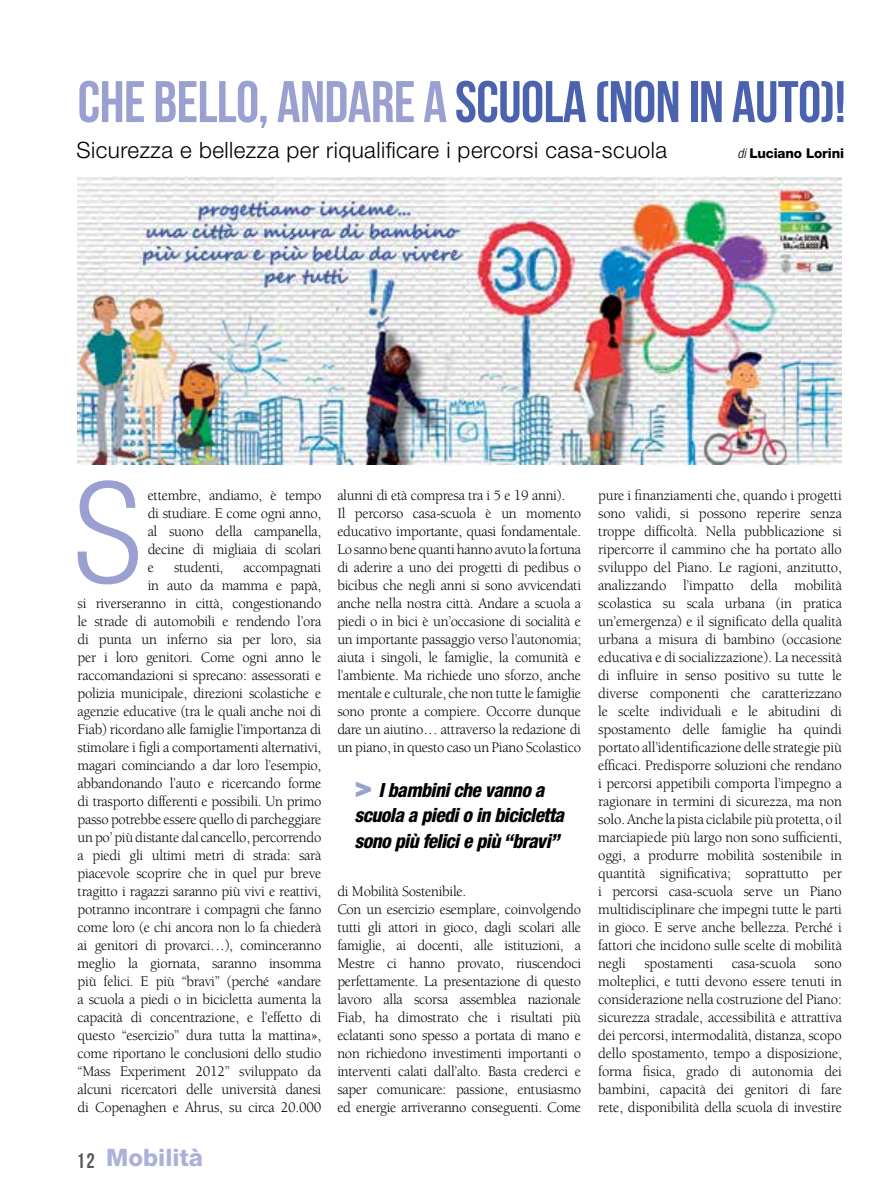
<style>
.page{position:relative;width:893px;height:1191px;background:#fff}
.page>*{position:absolute;margin:0;border:0;box-sizing:border-box;transform-origin:0 0}
.t1{font:300 condensed 141px "Helvetica Neue LT Std";color:#9aa1d1}
.t2{font:58.5px "Bebas Neue";letter-spacing:-.01em;color:#4b63ae}
.t3{font:800 24px "Helvetica Neue LT Std";color:#acb1d9}
.t4{font:300 22.5px "Helvetica Neue LT Std";letter-spacing:.02em;color:#000}
.t5{font:21px "Bebas Neue";color:#58595b}
.t6{font:italic 800 condensed 19.5px/25.5px "Helvetica Neue LT Std";letter-spacing:-.025em;color:#000}
.t7{font:15px/18px "Berkeley Std";letter-spacing:-.02em;color:#000;text-align:justify}
.t8{font:800 13.5px "Helvetica Neue LT Std";letter-spacing:-.01em;color:#000}
.s1{color:#9aa1d1}
.s2{font-weight:300;font-style:italic;font-stretch:condensed}
.s3{font-weight:900;font-style:normal;font-stretch:normal;font-size:30px;color:#9aa1d1}
</style>
<div class="page">
<img style="left:78px;top:176px;width:764px;height:288px">
<h2 class="t2" style="left:78px;top:70px;width:770px"><span class="s1">CHE BELLO, ANDARE A</span> SCUOLA (NON IN AUTO)!</h2>
<h3 class="t4" style="left:77px;top:136px;width:592px">Sicurezza e bellezza per riqualificare i percorsi casa-scuola</h3>
<p class="t8" style="left:737px;top:145px;width:108px"><span class="s2">di</span> Luciano Lorini</p>
<h1 class="t1" style="left:74px;top:452px;width:70px">S</h1>
<p class="t7" style="left:148px;top:487px;width:175px">ettembre, andiamo, è tempo di studiare. E come ogni anno, al suono della campanella, decine di migliaia di scolari e</p>
<p class="t7" style="left:174px;top:559px;width:51px">studenti,</p>
<p class="t7" style="left:78px;top:559px;width:245px;text-align:right">accompagnati<br>in auto da mamma e papà,<br>si riverseranno in città, congestionando le strade di automobili e rendendo l’ora di punta un inferno sia per loro, sia per i loro genitori. Come ogni anno le raccomandazioni si sprecano: assessorati e polizia municipale, direzioni scolastiche e agenzie educative (tra le quali anche noi di Fiab) ricordano alle famiglie l’importanza di stimolare i figli a comportamenti alternativi, magari cominciando a dar loro l’esempio, abbandonando l’auto e ricercando forme di trasporto differenti e possibili. Un primo passo potrebbe essere quello di parcheggiare un po’ più distante dal cancello, percorrendo a piedi gli ultimi metri di strada: sarà piacevole scoprire che in quel pur breve tragitto i ragazzi saranno più vivi e reattivi, potranno incontrare i compagni che fanno come loro (e chi ancora non lo fa chiederà ai genitori di provarci…), cominceranno meglio la giornata, saranno insomma più felici. E più “bravi” (perché «andare a scuola a piedi o in bicicletta aumenta la capacità di concentrazione, e l’effetto di questo “esercizio” dura tutta la mattina», come riportano le conclusioni dello studio “Mass Experiment 2012” sviluppato da alcuni ricercatori delle università danesi di Copenaghen e Ahrus, su circa 20.000</p>
<h3 class="t5" style="left:77px;top:1148px;width:20px">12</h3>
<h3 class="t3" style="left:106px;top:1143px;width:98px">Mobilità</h3>
<p class="t7" style="left:337px;top:487px;width:245px;text-align:left">alunni di età compresa tra i 5 e 19 anni).<br>Il percorso casa-scuola è un momento educativo importante, quasi fondamentale.<br>Lo sanno bene quanti hanno avuto la fortuna di aderire a uno dei progetti di pedibus o bicibus che negli anni si sono avvicendati anche nella nostra città. Andare a scuola a piedi o in bici è un’occasione di socialità e un importante passaggio verso l’autonomia; aiuta i singoli, le famiglie, la comunità e l’ambiente. Ma richiede uno sforzo, anche mentale e culturale, che non tutte le famiglie sono pronte a compiere. Occorre dunque dare un aiutino… attraverso la redazione di un piano, in questo caso un Piano Scolastico</p>
<h3 class="t6" style="left:354px;top:777px;width:211px"><span class="s3">&gt;</span> I bambini che vanno a scuola a piedi o in bicicletta sono più felici e più “bravi”</h3>
<p class="t7" style="left:337px;top:883px;width:245px;text-align:left">di Mobilità Sostenibile.<br>Con un esercizio esemplare, coinvolgendo tutti gli attori in gioco, dagli scolari alle famiglie, ai docenti, alle istituzioni, a Mestre ci hanno provato, riuscendoci perfettamente. La presentazione di questo lavoro alla scorsa assemblea nazionale Fiab, ha dimostrato che i risultati più eclatanti sono spesso a portata di mano e non richiedono investimenti importanti o interventi calati dall’alto. Basta crederci e saper comunicare: passione, entusiasmo ed energie arriveranno conseguenti. Come</p>
<p class="t7" style="left:598px;top:487px;width:245px">pure i finanziamenti che, quando i progetti sono validi, si possono reperire senza troppe difficoltà. Nella pubblicazione si ripercorre il cammino che ha portato allo sviluppo del Piano. Le ragioni, anzitutto, analizzando l’impatto della mobilità scolastica su scala urbana (in pratica un’emergenza) e il significato della qualità urbana a misura di bambino (occasione educativa e di socializzazione). La necessità di influire in senso positivo su tutte le diverse componenti che caratterizzano le scelte individuali e le abitudini di spostamento delle famiglie ha quindi portato all’identificazione delle strategie più efficaci. Predisporre soluzioni che rendano i percorsi appetibili comporta l’impegno a ragionare in termini di sicurezza, ma non solo. Anche la pista ciclabile più protetta, o il marciapiede più largo non sono sufficienti, oggi, a produrre mobilità sostenibile in quantità significativa; soprattutto per i percorsi casa-scuola serve un Piano multidisciplinare che impegni tutte le parti in gioco. E serve anche bellezza. Perché i fattori che incidono sulle scelte di mobilità negli spostamenti casa-scuola sono molteplici, e tutti devono essere tenuti in considerazione nella costruzione del Piano: sicurezza stradale, accessibilità e attrattiva dei percorsi, intermodalità, distanza, scopo dello spostamento, tempo a disposizione, forma fisica, grado di autonomia dei bambini, capacità dei genitori di fare rete, disponibilità della scuola di investire</p>
</div>
